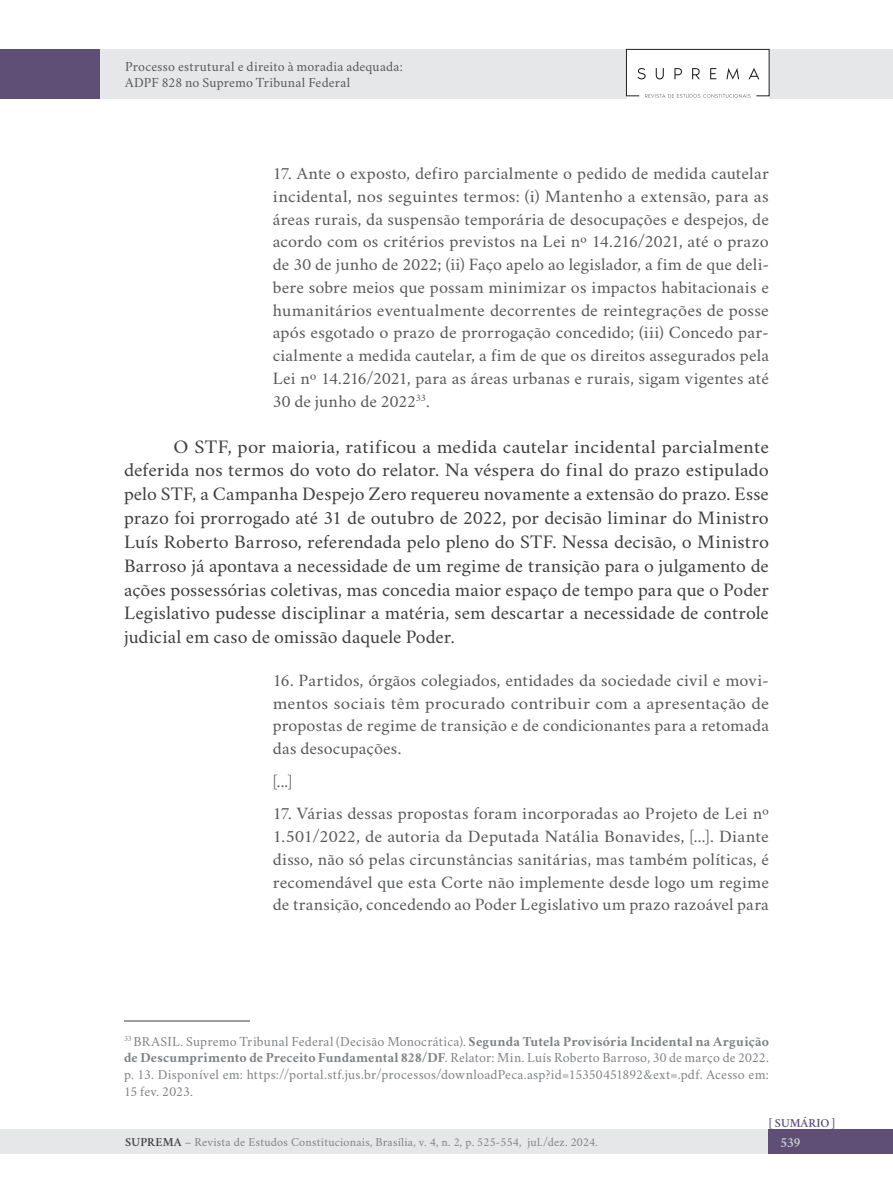
<style>
.page{position:relative;width:893px;height:1191px;background:#fff}
.page>*{position:absolute;margin:0;border:0;box-sizing:border-box;transform-origin:0 0}
.texto_corrido_pt{font:19.25px/23.8px "Crimson";color:#3e3e3f;text-align:justify;scale:1.07 1}
.txt_COM_recuo{font:17.5px/22.8px "Crimson";letter-spacing:.005em;color:#57585a;text-align:justify;scale:1.04 1}
.txt_COM_recuo-2{font:17.5px "Crimson";letter-spacing:.005em;color:#57585a}
.FOOTNOTE{font:14px/16.6px "Crimson";letter-spacing:.015em;color:#808285;text-align:justify}
.t1{font:14px/15.8px "Crimson";letter-spacing:.015em;color:#57585a}
.t2{font:600 14px "Crimson";color:#d1d2d4}
.t3{font:12.25px "Crimson";letter-spacing:.02em;color:#808285}
.t4{font:600 12.25px "Crimson";color:#5f4f76}
.s1{font-weight:700}
.s2{font-weight:600;color:#3e3e3f}
</style>
<div class="page">
<div style="left:1px;top:49px;width:892px;height:50px;background:#e6e7e9"></div>
<div style="left:0;top:1129px;width:844px;height:25px;background:#e6e7e9"></div>
<div style="left:769px;top:1129px;width:124px;height:25px;background:#5f4f76"></div>
<div style="left:627px;top:50px;width:142px;height:49px;background:#fff"></div>
<svg style="left:626px;top:48px;width:144px;height:50px"></svg>
<div style="left:0;top:49px;width:100px;height:50px;background:#5f4f76"></div>
<hr style="left:124px;top:1020px;width:126px;height:1px;background:#3e3e3f">
<p class="t1" style="left:125px;top:57px;width:279px">Processo estrutural e direito à moradia adequada:<br>ADPF 828 no Supremo Tribunal Federal</p>
<p class="txt_COM_recuo" style="left:273px;top:160px;width:479px">17. Ante o exposto, defiro parcialmente o pedido de medida cautelar incidental, nos seguintes termos: (i) Mantenho a extensão, para as áreas rurais, da suspensão temporária de desocupações e despejos, de acordo com os critérios previstos na Lei nº 14.216/2021, até o prazo de 30 de junho de 2022; (ii) Faço apelo ao legislador, a fim de que deli&shy;bere sobre meios que possam minimizar os impactos habitacionais e humanitários eventualmente decorrentes de reintegrações de posse após esgotado o prazo de prorrogação concedido; (iii) Concedo par&shy;cialmente a medida cautelar, a fim de que os direitos assegurados pela Lei nº 14.216/2021, para as áreas urbanas e rurais, sigam vigentes até 30 de junho de 2022<sup>33</sup>.</p>
<p class="texto_corrido_pt" style="left:124px;top:432px;width:604px;text-indent:50px">O STF, por maioria, ratificou a medida cautelar incidental parcialmente deferida nos termos do voto do relator. Na véspera do final do prazo estipulado pelo STF, a Campanha Despejo Zero requereu novamente a extensão do prazo. Esse prazo foi prorrogado até 31 de outubro de 2022, por decisão liminar do Ministro Luís Roberto Barroso, referendada pelo pleno do STF. Nessa decisão, o Ministro Barroso já apontava a necessidade de um regime de transição para o julgamento de ações possessórias coletivas, mas concedia maior espaço de tempo para que o Poder Legislativo pudesse disciplinar a matéria, sem descartar a necessidade de controle judicial em caso de omissão daquele Poder.</p>
<p class="txt_COM_recuo" style="left:273px;top:666px;width:479px">16. Partidos, órgãos colegiados, entidades da sociedade civil e movi&shy;mentos sociais têm procurado contribuir com a apresentação de propostas de regime de transição e de condicionantes para a retomada das desocupações.</p>
<p class="txt_COM_recuo-2" style="left:273px;top:767px;width:21px">[...]</p>
<p class="txt_COM_recuo" style="left:273px;top:800px;width:479px">17. Várias dessas propostas foram incorporadas ao Projeto de Lei nº 1.501/2022, de autoria da Deputada Natália Bonavides, [...]. Diante disso, não só pelas circunstâncias sanitárias, mas também políticas, é recomendável que esta Corte não implemente desde logo um regime de transição, concedendo ao Poder Legislativo um prazo razoável para</p>
<p class="FOOTNOTE" style="left:124px;top:1031px;width:646px"><sup>33</sup> BRASIL. Supremo Tribunal Federal (Decisão Monocrática). <span class="s1">Segunda Tutela Provisória Incidental na Arguição de Descumprimento de Preceito Fundamental 828/DF</span>. Relator: Min. Luís Roberto Barroso, 30 de março de 2022. p. 13. Disponível em: https://portal.stf.jus.br/processos/downloadPeca.asp?id=15350451892&amp;ext=.pdf. Acesso em:<br>15 fev. 2023.</p>
<p class="t4" style="left:769px;top:1114px;width:68px">[ SUMÁRIO ]</p>
<p class="t3" style="left:125px;top:1132px;width:474px"><span class="s2">SUPREMA</span> – Revista de Estudos Constitucionais, Brasília, v. 4, n. 2, p. 525-554, jul./dez. 2024.</p>
<p class="t2" style="left:781px;top:1132px;width:21px">539</p>
</div>
